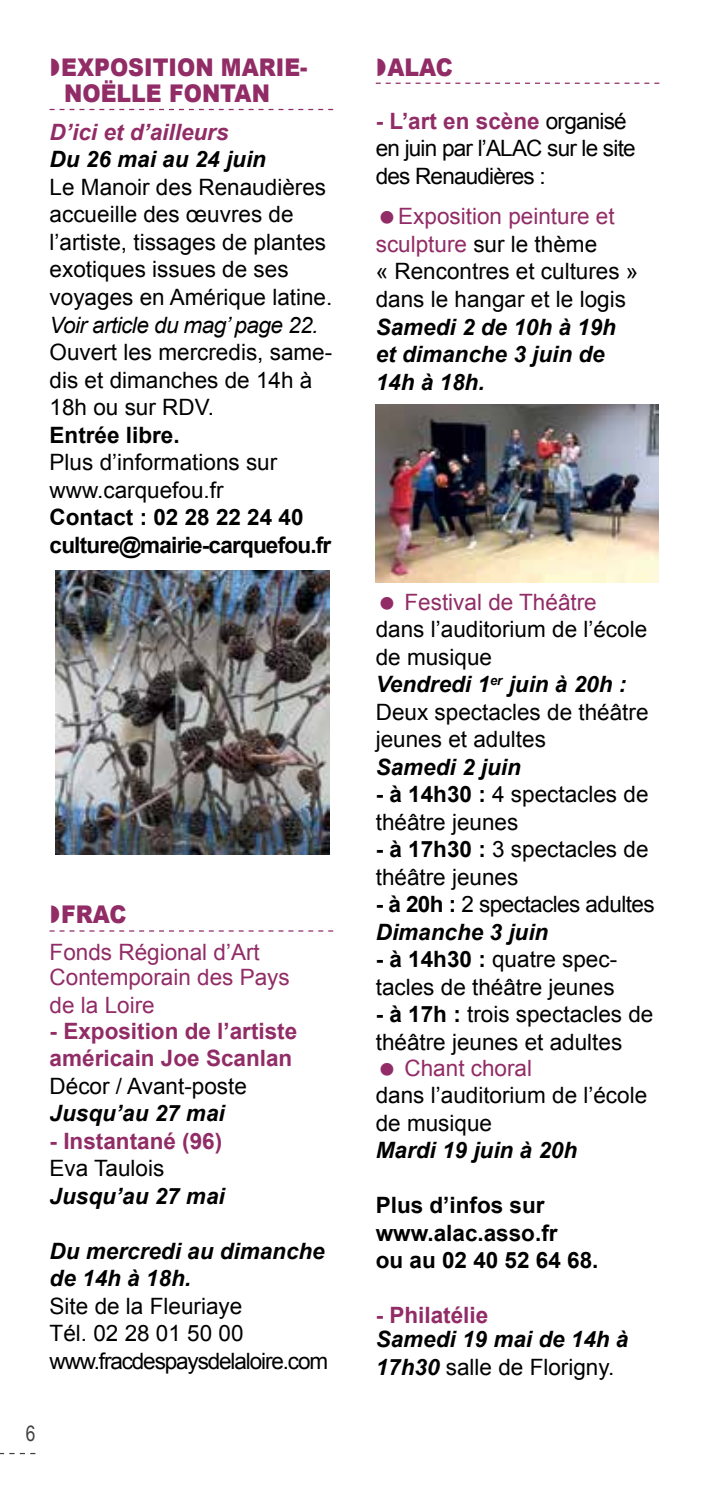
<style>
.page{position:relative;width:709px;height:1489px;background:#fff}
.page>*{position:absolute;margin:0;border:0;box-sizing:border-box;transform-origin:0 0}
.t1{font:900 24.5px/26.2px "Arial";color:#912c66;scale:.9 1}
.t2{font:22.5px/27.5px "Arial";color:#000}
.t3{font:italic 700 22.5px/27.5px "Arial";color:#000}
.t4{font:22.5px/26.5px "Arial";color:#912c66}
.t5{font:700 22.5px/27.5px "Arial";color:#912c66}
.t6{font:22.5px/27.5px "Arial";letter-spacing:-.035em;color:#000}
.t7{font:22.5px/27.5px "Arial";letter-spacing:-.05em;color:#000}
.t8{font:700 22.5px/27.5px "Arial";color:#000}
.t9{font:700 22.5px/27.5px "Arial";letter-spacing:-.035em;color:#000}
.t10{font:22.5px/27.5px "Arial";letter-spacing:-.025em;color:#000}
.t11{font:italic 22.5px "Arial";letter-spacing:-.025em;color:#000}
.t12{font:italic 700 22.5px "Arial";color:#912c66}
.t13{font:21.25px "Arial Narrow";color:#414042}
.s1{font-weight:700;color:#912c66}
.s2{color:#912c66}
.s3{font-weight:700;font-style:italic}
.s4{font-weight:700}
.s5{font-weight:400;font-style:normal}
</style>
<div class="page">
<svg style="left:0;top:1452px;width:35px;height:1px"></svg>
<svg style="left:50px;top:109px;width:283px;height:1px"></svg>
<svg style="left:50px;top:930px;width:283px;height:1px"></svg>
<svg style="left:376px;top:83px;width:283px;height:1px"></svg>
<img style="left:55px;top:570px;width:275px;height:284px">
<img style="left:376px;top:404px;width:282px;height:178px">
<p class="t1" style="left:61px;top:53px;width:275px">EXPOSITION MARIE-<br>NOËLLE FONTAN</p>
<p class="t12" style="left:50px;top:117px;width:180px">D’ici et d’ailleurs</p>
<p class="t3" style="left:50px;top:146px;width:218px">Du 26 mai au 24 juin</p>
<p class="t2" style="left:50px;top:173px;width:284px">Le Manoir des Renaudières accueille des œuvres de l’artiste, tissages de plantes exotiques issues de ses voyages en Amérique latine.</p>
<p class="t11" style="left:50px;top:310px;width:270px">Voir article du mag’ page 22.</p>
<p class="t2" style="left:50px;top:338px;width:284px">Ouvert les mercredis, same&shy;dis et dimanches de 14h à<br>18h ou sur RDV.</p>
<p class="t8" style="left:50px;top:421px;width:132px">Entrée libre.</p>
<p class="t2" style="left:50px;top:448px;width:229px">Plus d’informations sur www.carquefou.fr</p>
<p class="t9" style="left:50px;top:504px;width:283px">Contact : 02 28 22 24 40 culture@mairie-carquefou.fr</p>
<p class="t1" style="left:61px;top:900px;width:74px">FRAC</p>
<p class="t4" style="left:50px;top:938px;width:242px">Fonds Régional d’Art<br>Contemporain des Pays de la Loire</p>
<p class="t5" style="left:50px;top:1017px;width:249px">- Exposition de l’artiste américain Joe Scanlan</p>
<p class="t2" style="left:50px;top:1072px;width:199px">Décor / Avant-poste</p>
<p class="t3" style="left:50px;top:1100px;width:177px">Jusqu’au 27 mai</p>
<p class="t5" style="left:50px;top:1127px;width:174px">- Instantané (96)</p>
<p class="t2" style="left:50px;top:1154px;width:116px">Eva Taulois</p>
<p class="t3" style="left:50px;top:1182px;width:177px">Jusqu’au 27 mai</p>
<p class="t3" style="left:50px;top:1237px;width:277px">Du mercredi au dimanche de 14h à 18h.</p>
<p class="t7" style="left:50px;top:1292px;width:280px">Site de la Fleuriaye<br>Tél. 02 28 01 50 00 www.fracdespaysdelaloire.com</p>
<p class="t13" style="left:26px;top:1418px;width:11px">6</p>
<p class="t1" style="left:387px;top:53px;width:74px">ALAC</p>
<p class="t6" style="left:376px;top:107px;width:261px"><span class="s1">- L’art en scène</span> organisé en juin par l’ALAC sur le site des Renaudières :</p>
<p class="t2" style="left:376px;top:203px;width:264px;text-indent:22px"><span class="s2">Exposition peinture et sculpture</span> sur le thème<br>« Rencontres et cultures » dans le hangar et le logis</p>
<p class="t3" style="left:376px;top:313px;width:242px">Samedi 2 de 10h à 19h et dimanche 3 juin de<br>14h à 18h.</p>
<p class="t4" style="left:404px;top:588px;width:194px">Festival de Théâtre</p>
<p class="t2" style="left:376px;top:615px;width:274px">dans l’auditorium de l’école de musique<br><span class="s3">Vendredi 1</span><sup>er</sup> <span class="s3">juin à 20h :<br></span>Deux spectacles de théâtre jeunes et adultes</p>
<p class="t3" style="left:376px;top:753px;width:147px">Samedi 2 juin</p>
<p class="t2" style="left:376px;top:780px;width:274px"><span class="s4">- à 14h30 :</span> 4 spectacles de théâtre jeunes</p>
<p class="t2" style="left:376px;top:835px;width:274px"><span class="s4">- à 17h30 :</span> 3 spectacles de théâtre jeunes</p>
<p class="t10" style="left:376px;top:890px;width:280px"><span class="s4">- à 20h :</span> 2 spectacles adultes<br><span class="s3">Dimanche 3 juin</span></p>
<p class="t2" style="left:376px;top:945px;width:243px"><span class="s4">- à 14h30 :</span> quatre spec&shy;tacles de théâtre jeunes</p>
<p class="t2" style="left:376px;top:1000px;width:279px"><span class="s4">- à 17h :</span> trois spectacles de théâtre jeunes et adultes</p>
<p class="t4" style="left:404px;top:1054px;width:129px">Chant choral</p>
<p class="t2" style="left:376px;top:1081px;width:273px">dans l’auditorium de l’école de musique</p>
<p class="t3" style="left:376px;top:1137px;width:203px">Mardi 19 juin à 20h</p>
<p class="t8" style="left:376px;top:1192px;width:224px">Plus d’infos sur www.alac.asso.fr<br>ou au 02 40 52 64 68.</p>
<p class="t5" style="left:376px;top:1302px;width:114px">- Philatélie</p>
<p class="t3" style="left:376px;top:1326px;width:254px">Samedi 19 mai de 14h à<br>17h30 <span class="s5">salle de Florigny.</span></p>
</div>
